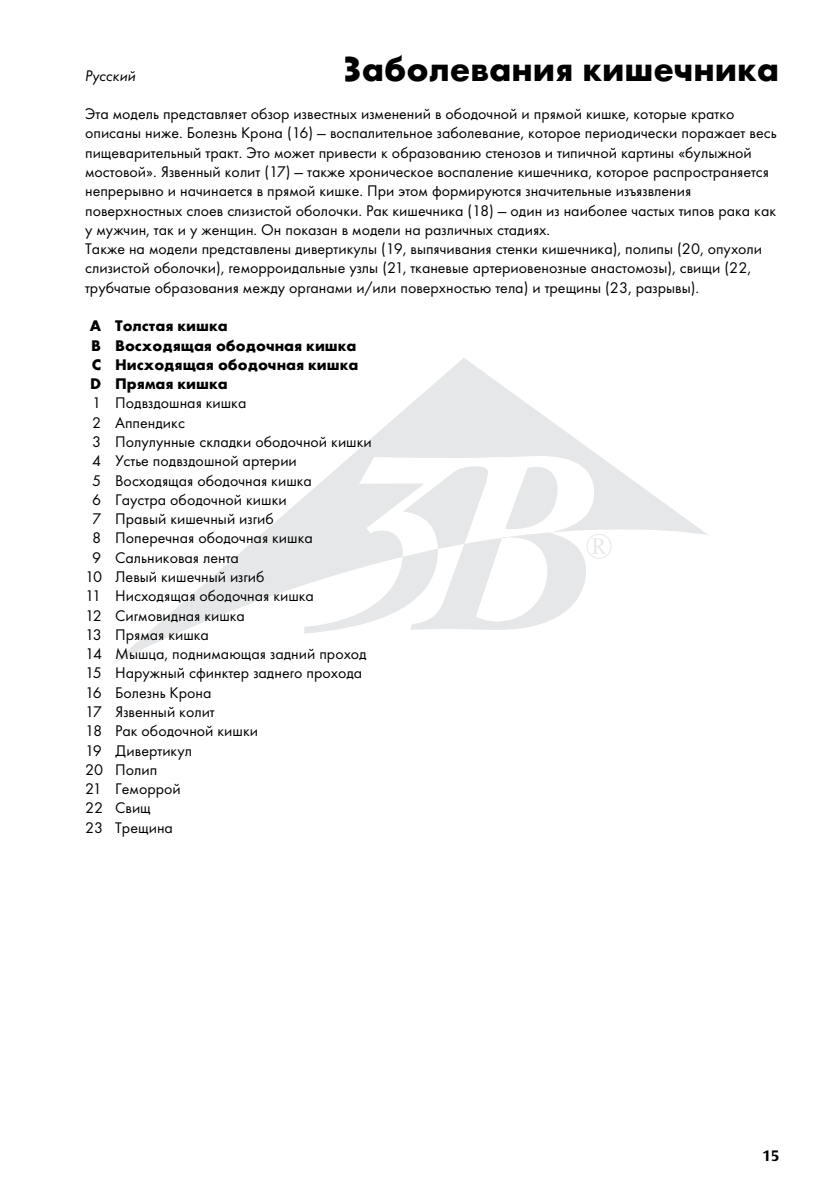
<style>
.page{position:relative;width:836px;height:1191px;background:#fff}
.page>*{position:absolute;margin:0;border:0;box-sizing:border-box;transform-origin:0 0}
.t1{font:36.2px "Perpetua";color:#e6e7e8}
.t2{font:700 36px "Futura TOT";color:#000}
.t3{font:16px/19.2px "Futura TOT Boo";color:#000}
.t4{font:700 16px/19.2px "Futura TOT";color:#000}
.t5{font:16px "Futura TOT Boo Obl";color:#000}
.t6{font:700 16px "Ocean Sans Std";color:#000}
</style>
<div class="page">
<svg style="left:113px;top:358px;width:595px;height:306px"></svg>
<svg style="left:304px;top:456px;width:289px;height:177px"></svg>
<h2 class="t2" style="left:342px;top:46px;width:437px">Заболевания кишечника</h2>
<p class="t3" style="left:85px;top:104px;width:692px">Эта модель представляет обзор известных изменений в ободочной и прямой кишке, которые кратко описаны ниже. Болезнь Крона (16) — воспалительное заболевание, которое периодически поражает весь пищеварительный тракт. Это может привести к образованию стенозов и типичной картины «булыжной мостовой». Язвенный колит (17) — также хроническое воспаление кишечника, которое распространяется непрерывно и начинается в прямой кишке. При этом формируются значительные изъязвления поверхностных слоев слизистой оболочки. Рак кишечника (18) — один из наиболее частых типов рака как у мужчин, так и у женщин. Он показан в модели на различных стадиях.<br>Также на модели представлены дивертикулы (19, выпячивания стенки кишечника), полипы (20, опухоли слизистой оболочки), геморроидальные узлы (21, тканевые артериовенозные анастомозы), свищи (22, трубчатые образования между органами и/или поверхностью тела) и трещины (23, разрывы).</p>
<p class="t4" style="left:90px;top:316px;width:270px">A Толстая кишка<br>B Восходящая ободочная кишка<br>C Нисходящая ободочная кишка<br>D Прямая кишка</p>
<p class="t3" style="left:92px;top:393px;width:156px">1 Подвздошная кишка</p>
<p class="t3" style="left:92px;top:413px;width:94px">2 Аппендикс</p>
<p class="t3" style="left:92px;top:432px;width:281px">3 Полулунные складки ободочной кишки</p>
<p class="t3" style="left:92px;top:451px;width:206px">4 Устье подвздошной артерии</p>
<p class="t3" style="left:92px;top:470px;width:221px">5 Восходящая ободочная кишка</p>
<p class="t3" style="left:92px;top:490px;width:196px">6 Гаустра ободочной кишки</p>
<p class="t3" style="left:92px;top:509px;width:183px">7 Правый кишечный изгиб</p>
<p class="t3" style="left:92px;top:528px;width:222px">8 Поперечная ободочная кишка</p>
<p class="t3" style="left:92px;top:547px;width:148px">9 Сальниковая лента</p>
<p class="t3" style="left:85px;top:567px;width:181px">10 Левый кишечный изгиб</p>
<p class="t3" style="left:85px;top:586px;width:230px">11 Нисходящая ободочная кишка</p>
<p class="t3" style="left:85px;top:605px;width:161px">12 Сигмовидная кишка</p>
<p class="t3" style="left:85px;top:625px;width:125px">13 Прямая кишка</p>
<p class="t3" style="left:85px;top:644px;width:283px">14 Мышца, поднимающая задний проход</p>
<p class="t3" style="left:85px;top:663px;width:278px">15 Наружный сфинктер заднего прохода</p>
<p class="t3" style="left:85px;top:682px;width:128px">16 Болезнь Крона</p>
<p class="t3" style="left:85px;top:702px;width:131px">17 Язвенный колит</p>
<p class="t3" style="left:85px;top:721px;width:174px">18 Рак ободочной кишки</p>
<p class="t3" style="left:85px;top:740px;width:108px">19 Дивертикул</p>
<p class="t3" style="left:85px;top:760px;width:74px">20 Полип</p>
<p class="t3" style="left:85px;top:779px;width:97px">21 Геморрой</p>
<p class="t3" style="left:85px;top:798px;width:67px">22 Свищ</p>
<p class="t3" style="left:85px;top:817px;width:89px">23 Трещина</p>
<p class="t5" style="left:85px;top:66px;width:52px">Русский</p>
<h1 class="t1" style="left:585px;top:529px;width:29px">®</h1>
<p class="t6" style="left:762px;top:1146px;width:18px">15</p>
</div>
